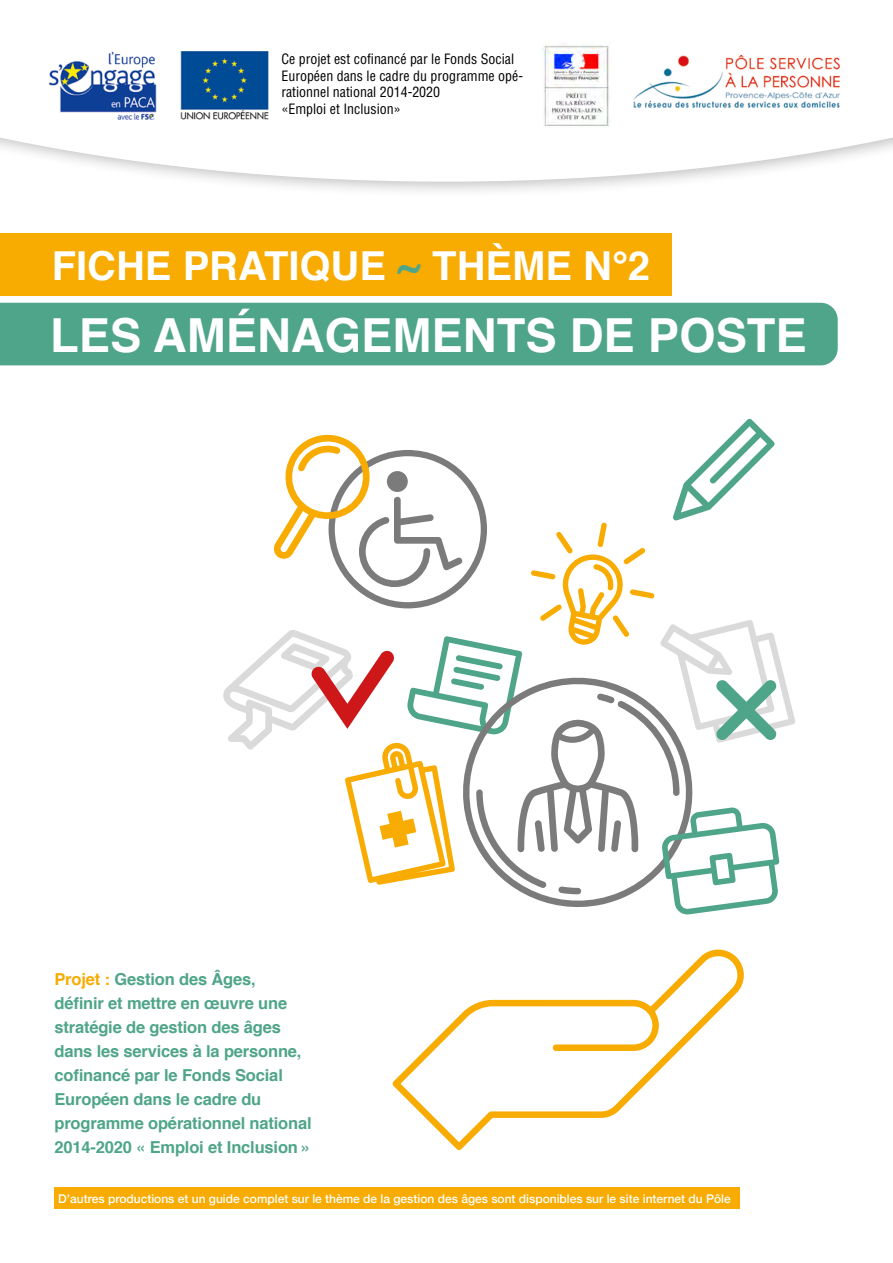
<style>
.page{position:relative;width:893px;height:1263px;background:#fff}
.page>*{position:absolute;margin:0;border:0;box-sizing:border-box;transform-origin:0 0}
.t1{font:700 46.95px "Helvetica";color:#fff}
.t2{font:700 39.9px "Helvetica";color:#fff}
.t3{font:700 16.5px/24px "Helvetica";letter-spacing:-.01em;color:#4fa589}
.t4{font:condensed 13.95px/16.8px "Helvetica LT Std";color:#000}
.t5{font:500 12px "Helvetica Neue";color:#fff}
.s1{color:#4fa589}
.s2{color:#f8ab00}
</style>
<div class="page">
<div style="left:0;top:0;width:893px;height:199px;background:#000;opacity:.25"></div>
<svg style="left:0;top:0;width:893px;height:182px"></svg>
<img style="left:633px;top:55px;width:209px;height:56px">
<img style="left:44px;top:39px;width:122px;height:86px">
<img style="left:540px;top:43px;width:71px;height:86px">
<img style="left:177px;top:48px;width:95px;height:73px">
<svg style="left:393px;top:949px;width:351px;height:201px"></svg>
<svg style="left:223px;top:419px;width:572px;height:496px"></svg>
<div style="left:0;top:233px;width:671px;height:63px;background:#f8ab00"></div>
<div style="left:0;top:303px;width:838px;height:62px;background:#4fa589"></div>
<div style="left:54px;top:1188px;width:686px;height:21px;background:#f8ab00"></div>
<p class="t4" style="left:281px;top:50px;width:243px">Ce projet est cofinancé par le Fonds Social Européen dans le cadre du programme opé&shy;rationnel national 2014-2020<br>«Emploi et Inclusion»</p>
<h2 class="t2" style="left:52px;top:234px;width:600px">FICHE PRATIQUE <span class="s1">~</span> THÈME N°2</h2>
<h1 class="t1" style="left:50px;top:297px;width:758px">LES AMÉNAGEMENTS DE POSTE</h1>
<p class="t3" style="left:54px;top:967px;width:259px"><span class="s2">Projet :</span> Gestion des Âges,<br>définir et mettre en œuvre une stratégie de gestion des âges dans les services à la personne, cofinancé par le Fonds Social<br>Européen dans le cadre du programme opérationnel national<br>2014-2020 « Emploi et Inclusion »</p>
<p class="t5" style="left:58px;top:1189px;width:674px">D’autres productions et un guide complet sur le thème de la gestion des âges sont disponibles sur le site internet du Pôle</p>
</div>
